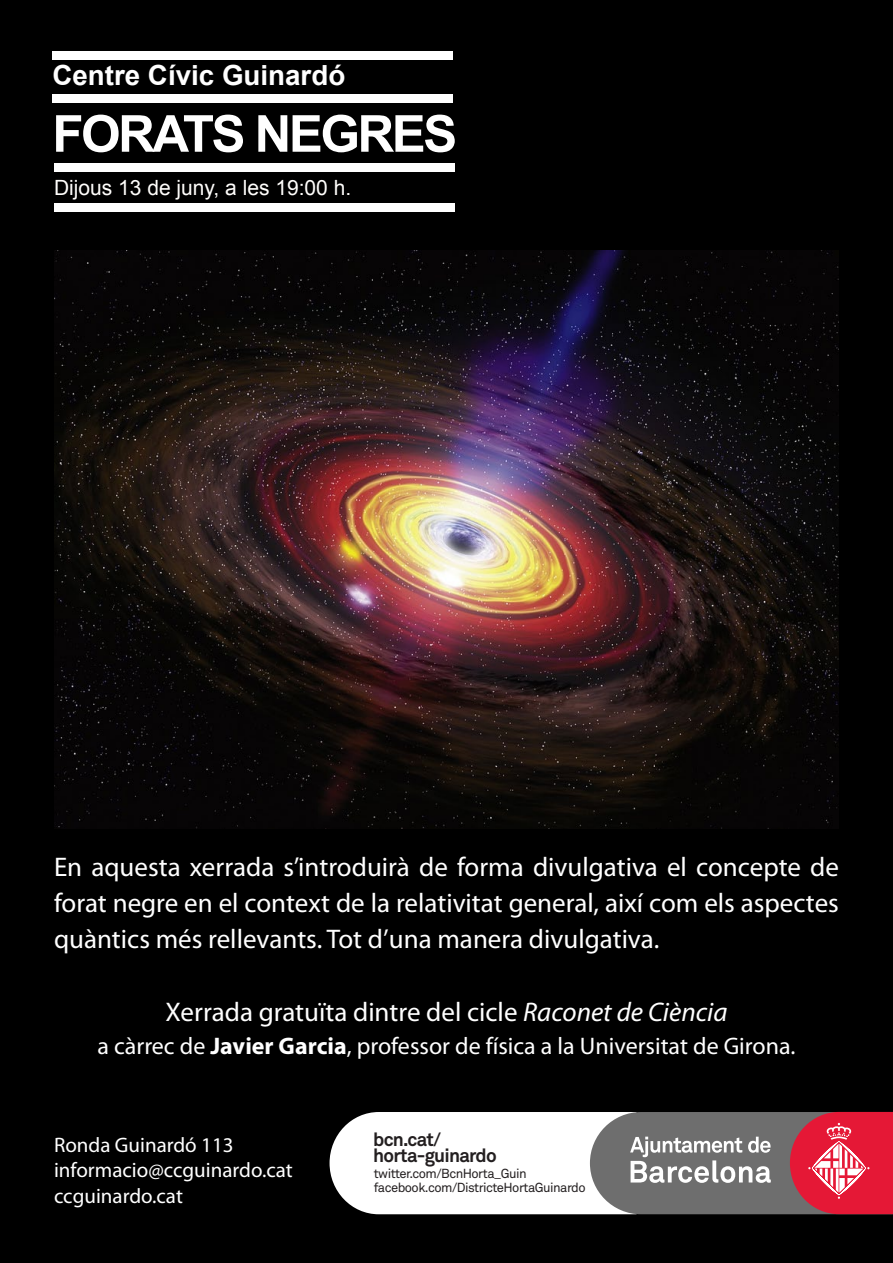
<style>
.page{position:relative;width:893px;height:1263px;background:#000}
.page>*{position:absolute;margin:0;border:0;box-sizing:border-box;transform-origin:0 0}
.t1{font:700 51px "Arial";letter-spacing:-.05em;color:#fff}
.t2{font:700 27.75px "Arial";color:#fff}
.t3{font:27px/36px "Myriad Pro";color:#fff;text-align:justify}
.t4{font:24px "Myriad Pro";color:#fff}
.t5{font:21px/25.2px "Myriad Pro";color:#fff}
.t6{font:21px "Arial";color:#fffefc}
.t7{font:700 18.75px/16.6px "Akkurat Std";letter-spacing:-.04em;color:#231f20}
.t8{font:13.05px/14.4px "Akkurat Std";letter-spacing:-.04em;color:#231f20}
.s1{font-style:italic}
.s2{font-weight:700}
</style>
<div class="page">
<img style="left:54px;top:251px;width:785px;height:577px">
<svg style="left:330px;top:1112px;width:563px;height:102px"></svg>
<div style="left:53px;top:51px;width:400px;height:8px;background:#fff"></div>
<div style="left:53px;top:94px;width:400px;height:9px;background:#fff"></div>
<div style="left:54px;top:203px;width:401px;height:8px;background:#fff"></div>
<div style="left:54px;top:163px;width:401px;height:9px;background:#fff"></div>
<p class="t2" style="left:52px;top:57px;width:294px">Centre Cívic Guinardó</p>
<h1 class="t1" style="left:52px;top:100px;width:406px">FORATS NEGRES</h1>
<p class="t6" style="left:54px;top:174px;width:299px">Dijous 13 de juny, a les 19:00 h.</p>
<p class="t3" style="left:54px;top:849px;width:786px">En aquesta xerrada s’introduirà de forma divulgativa el concepte de forat negre en el context de la relativitat general, així com els aspectes quàntics més rellevants. Tot d’una manera divulgativa.</p>
<p class="t3" style="left:165px;top:993px;width:563px">Xerrada gratuïta dintre del cicle <span class="s1">Raconet de Ciència</span></p>
<p class="t4" style="left:97px;top:1031px;width:700px">a càrrec de <span class="s2">Javier Garcia</span>, professor de física a la Universitat de Girona.</p>
<p class="t5" style="left:54px;top:1132px;width:240px">Ronda Guinardó 113 informacio@ccguinardo.cat ccguinardo.cat</p>
<p class="t7" style="left:373px;top:1131px;width:125px">bcn.cat/ horta-guinardo</p>
<p class="t8" style="left:374px;top:1166px;width:213px">twitter.com/BcnHorta_Guin facebook.com/DistricteHortaGuinardo</p>
</div>
